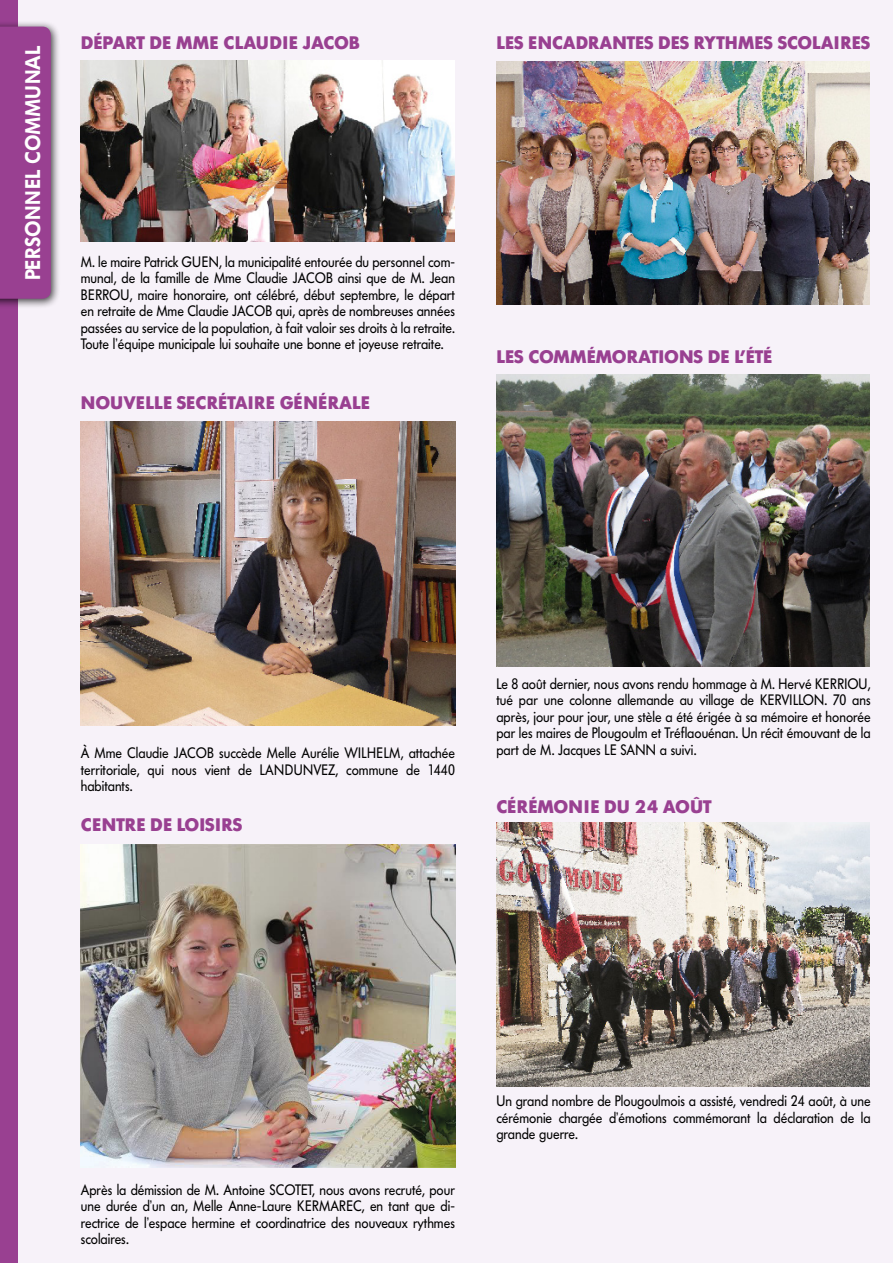
<style>
.page{position:relative;width:893px;height:1263px;background:#fff}
.page>*{position:absolute;margin:0;border:0;box-sizing:border-box;transform-origin:0 0}
.t1{font:600 21px "Futura BQ";color:#fff;scale:.95 1}
.t2{font:700 18px "Futura BQ";color:#994091}
.t3{font:700 18px "Futura BQ";color:#994091;scale:.96 1}
.t4{font:15px/16.5px "Futura BQ";color:#000;text-align:justify;scale:.92 1}
</style>
<div class="page">
<div style="left:15px;top:0;width:878px;height:1263px;background:#f7f2f9"></div>
<div style="left:0;top:0;width:17px;height:1263px;background:#994091"></div>
<div style="left:0;top:20px;width:61px;height:288px;background:#000;opacity:.75"></div>
<div style="left:0;top:27px;width:51px;height:272px;background:#994091"></div>
<img style="left:496px;top:62px;width:374px;height:242px">
<img style="left:496px;top:374px;width:374px;height:292px">
<img style="left:496px;top:823px;width:374px;height:263px">
<img style="left:81px;top:421px;width:374px;height:304px">
<img style="left:81px;top:844px;width:374px;height:323px">
<img style="left:81px;top:61px;width:373px;height:180px">
<h1 class="t1" style="left:21px;top:280px;width:249px;rotate:-90deg">PERSONNEL COMMUNAL</h1>
<p class="t2" style="left:81px;top:32px;width:281px">DÉPART DE MME CLAUDIE JACOB</p>
<p class="t4" style="left:81px;top:253px;width:408px">M. le maire Patrick GUEN, la municipalité entourée du personnel com&shy;munal, de la famille de Mme Claudie JACOB ainsi que de M. Jean BERROU, maire honoraire, ont célébré, début septembre, le départ en retraite de Mme Claudie JACOB qui, après de nombreuses années passées au service de la population, à fait valoir ses droits à la retraite.<br>Toute l’équipe municipale lui souhaite une bonne et joyeuse retraite.</p>
<p class="t2" style="left:81px;top:392px;width:291px">NOUVELLE SECRÉTAIRE GÉNÉRALE</p>
<p class="t3" style="left:496px;top:32px;width:391px">LES ENCADRANTES DES RYTHMES SCOLAIRES</p>
<p class="t2" style="left:496px;top:345px;width:277px">LES COMMÉMORATIONS DE L’ÉTÉ</p>
<p class="t4" style="left:81px;top:745px;width:408px">À Mme Claudie JACOB succède Melle Aurélie WILHELM, attachée territoriale, qui nous vient de LANDUNVEZ, commune de 1440 habitants.</p>
<p class="t2" style="left:81px;top:814px;width:163px">CENTRE DE LOISIRS</p>
<p class="t4" style="left:496px;top:675px;width:408px">Le 8 août dernier, nous avons rendu hommage à M. Hervé KERRIOU, tué par une colonne allemande au village de KERVILLON. 70 ans après, jour pour jour, une stèle a été érigée à sa mémoire et honorée par les maires de Plougoulm et Tréflaouénan. Un récit émouvant de la part de M. Jacques LE SANN a suivi.</p>
<p class="t2" style="left:496px;top:796px;width:217px">CÉRÉMONIE DU 24 AOÛT</p>
<p class="t4" style="left:81px;top:1181px;width:408px">Après la démission de M. Antoine SCOTET, nous avons recruté, pour une durée d’un an, Melle Anne-Laure KERMAREC, en tant que di&shy;rectrice de l’espace hermine et coordinatrice des nouveaux rythmes scolaires.</p>
<p class="t4" style="left:496px;top:1093px;width:408px">Un grand nombre de Plougoulmois a assisté, vendredi 24 août, à une cérémonie chargée d’émotions commémorant la déclaration de la grande guerre.</p>
</div>
